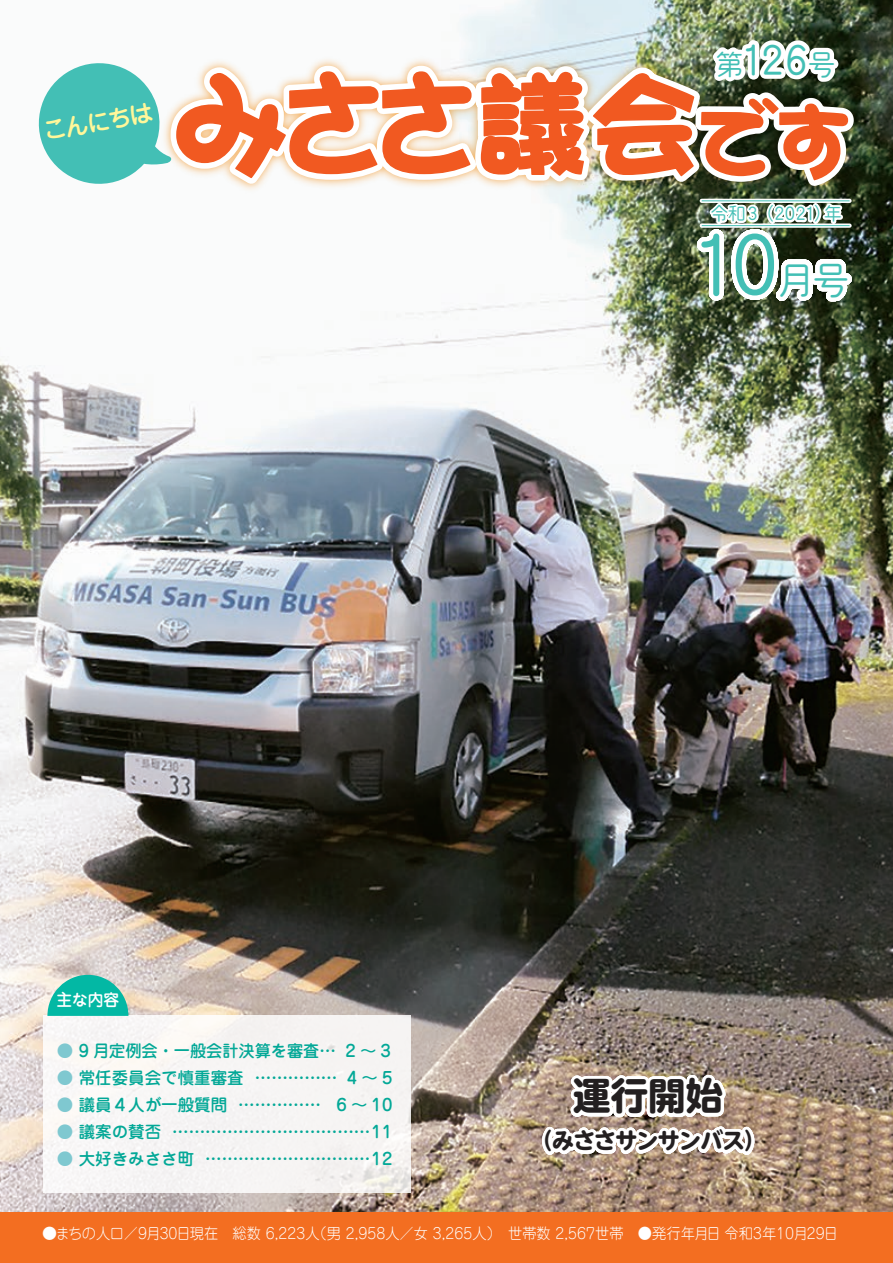
<style>
.page{position:relative;width:893px;height:1263px;background:#fff}
.page>*{position:absolute;margin:0;border:0;box-sizing:border-box;transform-origin:0 0}
.t1{font:81.75px "Marumaru Gothic A&Sr";color:#43bfb5}
.t2{font:40.5px "Marumaru Gothic A&Sr";color:#43bfb5}
.t3{font:700 37.5px "UD Shin M Go Pr 6 N";color:#231f20}
.t4{font:500 24px "Jun 34 Pro";color:#fff79a}
.t5{font:700 22.5px "UD Shin M Go Pr 6 N";letter-spacing:-.055em;color:#231f20}
.t6{font:18px "Marumaru Gothic A&Sr";letter-spacing:-.06em;color:#43bfb5}
.t7{font:500 16.5px "Jun 34 Pro";color:#03a897}
.t8{font:500 16.5px "Jun 34 Pro";color:#fff;scale:.95 1}
.t9{font:300 15px "Jun 101 Pro";color:#fff}
.s1{font-size:28.35px}
.s2{font-size:37.5px}
.s3{color:#7fc8d0}
</style>
<div class="page">
<img style="left:0;top:0;width:893px;height:1212px">
<div style="left:0;top:1212px;width:893px;height:51px;background:#f36e21"></div>
<svg style="left:30px;top:0;width:830px;height:308px"></svg>
<div style="left:43px;top:1016px;width:367px;height:177px;background:#f6f4f4"></div>
<svg style="left:47px;top:975px;width:81px;height:41px;background:#34c0ae"></svg>
<svg style="left:702px;top:199px;width:148px;height:4px"></svg>
<hr style="left:702px;top:200px;width:148px;height:1px;background:#43bfb5">
<svg style="left:702px;top:223px;width:148px;height:5px"></svg>
<hr style="left:702px;top:225px;width:148px;height:1px;background:#43bfb5">
<svg style="left:539px;top:1070px;width:218px;height:90px"></svg>
<h3 class="t4" style="left:40px;top:113px;width:113px;rotate:-10deg">こんにちは</h3>
<h2 class="t2" style="left:715px;top:39px;width:122px"><span class="s1">第</span>126<span class="s1">号</span></h2>
<p class="t6" style="left:710px;top:204px;width:133px">令和３（2021）年</p>
<h1 class="t1" style="left:693px;top:223px;width:158px">10<span class="s2">月号</span></h1>
<p class="t8" style="left:56px;top:987px;width:68px">主な内容</p>
<p class="t7" style="left:57px;top:1038px;width:336px"><span class="s3">●</span> 9 月定例会・一般会計決算を審査… 2 ～ 3</p>
<p class="t7" style="left:57px;top:1065px;width:337px"><span class="s3">●</span> 常任委員会で慎重審査 …………… 4 ～ 5</p>
<p class="t7" style="left:57px;top:1092px;width:337px"><span class="s3">●</span> 議員４人が一般質問 …………… 6 ～ 10</p>
<p class="t7" style="left:57px;top:1119px;width:337px"><span class="s3">●</span> 議案の賛否 ………………………………11</p>
<p class="t7" style="left:57px;top:1146px;width:337px"><span class="s3">●</span> 大好きみささ町 …………………………12</p>
<h3 class="t3" style="left:573px;top:1063px;width:151px">運行開始</h3>
<h3 class="t5" style="left:530px;top:1121px;width:237px">（みささサンサンバス）</h3>
<p class="t9" style="left:42px;top:1222px;width:797px">●まちの人口／9月30日現在　総数 6,223人（男 2,958人／女 3,265人）　世帯数 2,567世帯　●発行年月日 令和3年10月29日</p>
</div>
